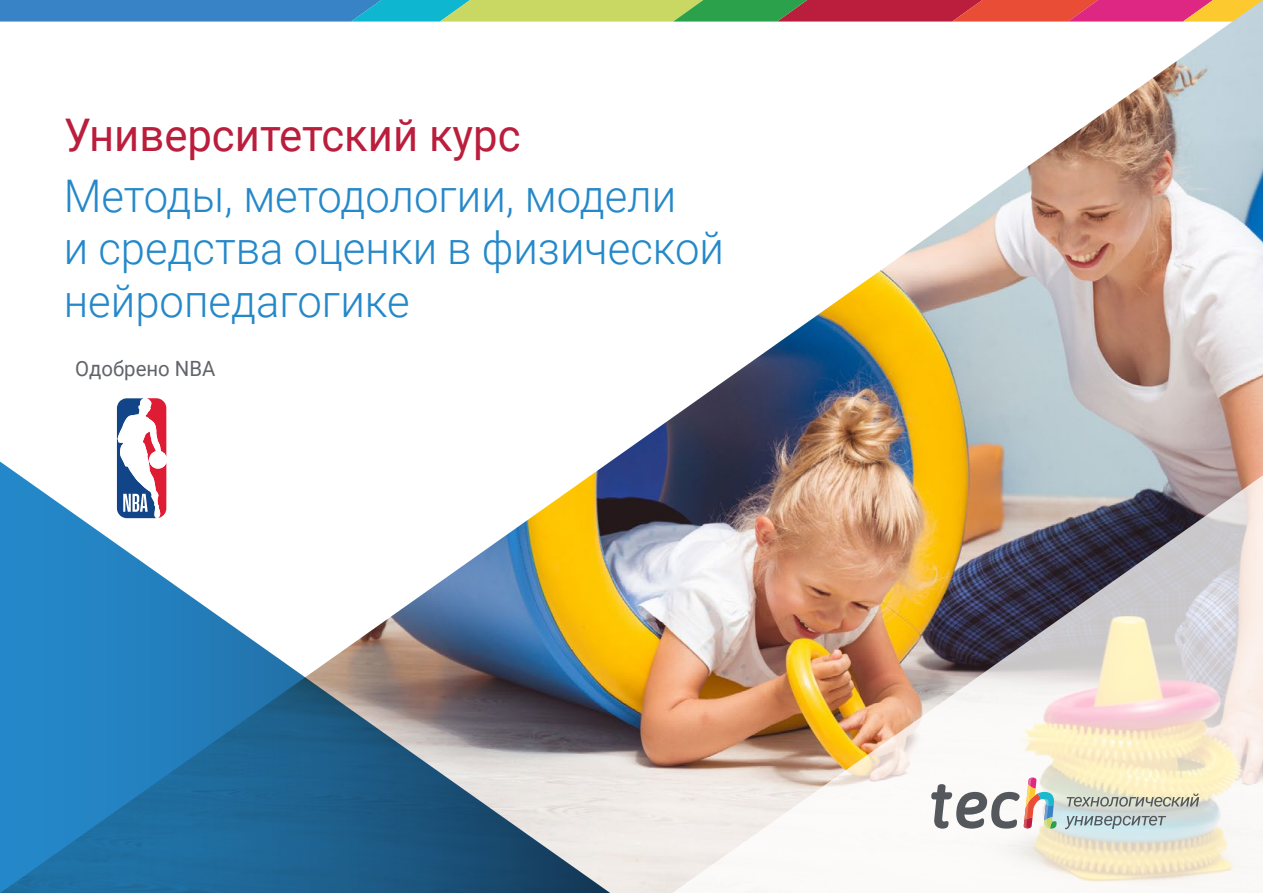
<style>
.page{position:relative;width:1263px;height:893px;background:#fff}
.page>*{position:absolute;margin:0;border:0;box-sizing:border-box;transform-origin:0 0}
.t1{font:300 45px/52.5px "Roboto";color:#2488c9}
.t2{font:45px "Roboto";color:#ba1e3c}
.t3{font:21px "Roboto";color:#61646a}
</style>
<div class="page">
<img style="left:0;top:0;width:1263px;height:893px">
<svg style="left:0;top:446px;width:640px;height:447px"></svg>
<img style="left:642px;top:454px;width:621px;height:439px">
<svg style="left:117px;top:398px;width:49px;height:120px"></svg>
<svg style="left:1067px;top:794px;width:132px;height:13px;background:#b6b8aa"></svg>
<svg style="left:1065px;top:816px;width:101px;height:13px"></svg>
<svg style="left:931px;top:778px;width:125px;height:51px"></svg>
<p class="t2" style="left:64px;top:103px;width:458px">Университетский курс</p>
<p class="t1" style="left:64px;top:168px;width:662px">Методы, методологии, модели<br>и средства оценки в физической нейропедагогике</p>
<p class="t3" style="left:75px;top:353px;width:142px">Одобрено NBA</p>
</div>
